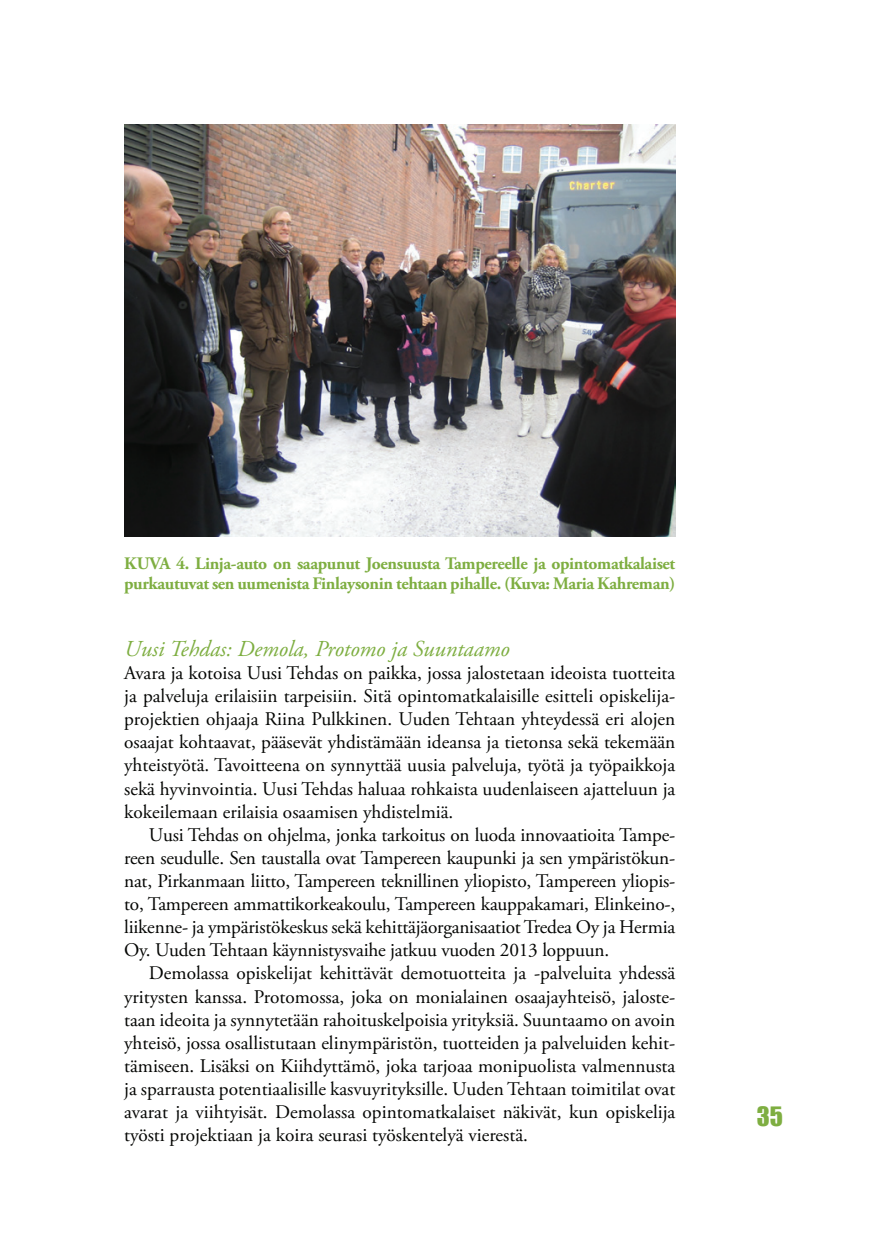
<style>
.page{position:relative;width:874px;height:1241px;background:#fff}
.page>*{position:absolute;margin:0;border:0;box-sizing:border-box;transform-origin:0 0}
.t1{font:24.5px "Impact";color:#7eae41}
.t2{font:italic 22.75px "Adobe Garamond Pro";color:#7eae41}
.t3{font:19.25px/23.1px "Adobe Garamond Pro";color:#040503;text-align:justify}
.t4{font:700 17.5px/19.2px "Adobe Garamond Pro";letter-spacing:-.02em;color:#7eae41}
</style>
<div class="page">
<img style="left:124px;top:124px;width:551px;height:412px">
<p class="t4" style="left:124px;top:554px;width:552px">Kuva 4. Linja-auto on saapunut Joensuusta Tampereelle ja opintomatkalaiset purkautuvat sen uumenista Finlaysonin tehtaan pihalle. (Kuva: Maria Kahreman)</p>
<p class="t2" style="left:124px;top:635px;width:387px">Uusi Tehdas: Demola, Protomo ja Suuntaamo</p>
<p class="t3" style="left:124px;top:662px;width:552px">Avara ja kotoisa Uusi Tehdas on paikka, jossa jalostetaan ideoista tuotteita ja palveluja erilaisiin tarpeisiin. Sitä opintomatkalaisille esitteli opiskelija&shy;projektien ohjaaja Riina Pulkkinen. Uuden Tehtaan yhteydessä eri alojen osaajat kohtaavat, pääsevät yhdistämään ideansa ja tietonsa sekä tekemään yhteistyötä. Tavoitteena on synnyttää uusia palveluja, työtä ja työpaikkoja sekä hyvinvointia. Uusi Tehdas haluaa rohkaista uudenlaiseen ajatteluun ja kokeilemaan erilaisia osaamisen yhdistelmiä.</p>
<p class="t3" style="left:124px;top:823px;width:552px;text-indent:25px">Uusi Tehdas on ohjelma, jonka tarkoitus on luoda innovaatioita Tampe&shy;reen seudulle. Sen taustalla ovat Tampereen kaupunki ja sen ympäristökun&shy;nat, Pirkanmaan liitto, Tampereen teknillinen yliopisto, Tampereen yliopis&shy;to, Tampereen ammattikorkeakoulu, Tampereen kauppakamari, Elinkeino-, liikenne- ja ympäristökeskus sekä kehittäjäorganisaatiot Tredea Oy ja Hermia Oy. Uuden Tehtaan käynnistysvaihe jatkuu vuoden 2013 loppuun.</p>
<p class="t3" style="left:124px;top:962px;width:552px;text-indent:25px">Demolassa opiskelijat kehittävät demotuotteita ja -palveluita yhdessä yritysten kanssa. Protomossa, joka on monialainen osaajayhteisö, jaloste&shy;taan ideoita ja synnytetään rahoituskelpoisia yrityksiä. Suuntaamo on avoin yhteisö, jossa osallistutaan elinympäristön, tuotteiden ja palveluiden kehit&shy;tämiseen. Lisäksi on Kiihdyttämö, joka tarjoaa monipuolista valmennusta ja sparrausta potentiaalisille kasvuyrityksille. Uuden Tehtaan toimitilat ovat avarat ja viihtyisät. Demolassa opintomatkalaiset näkivät, kun opiskelija työsti projektiaan ja koira seurasi työskentelyä vierestä.</p>
<p class="t1" style="left:756px;top:1097px;width:28px">35</p>
</div>
